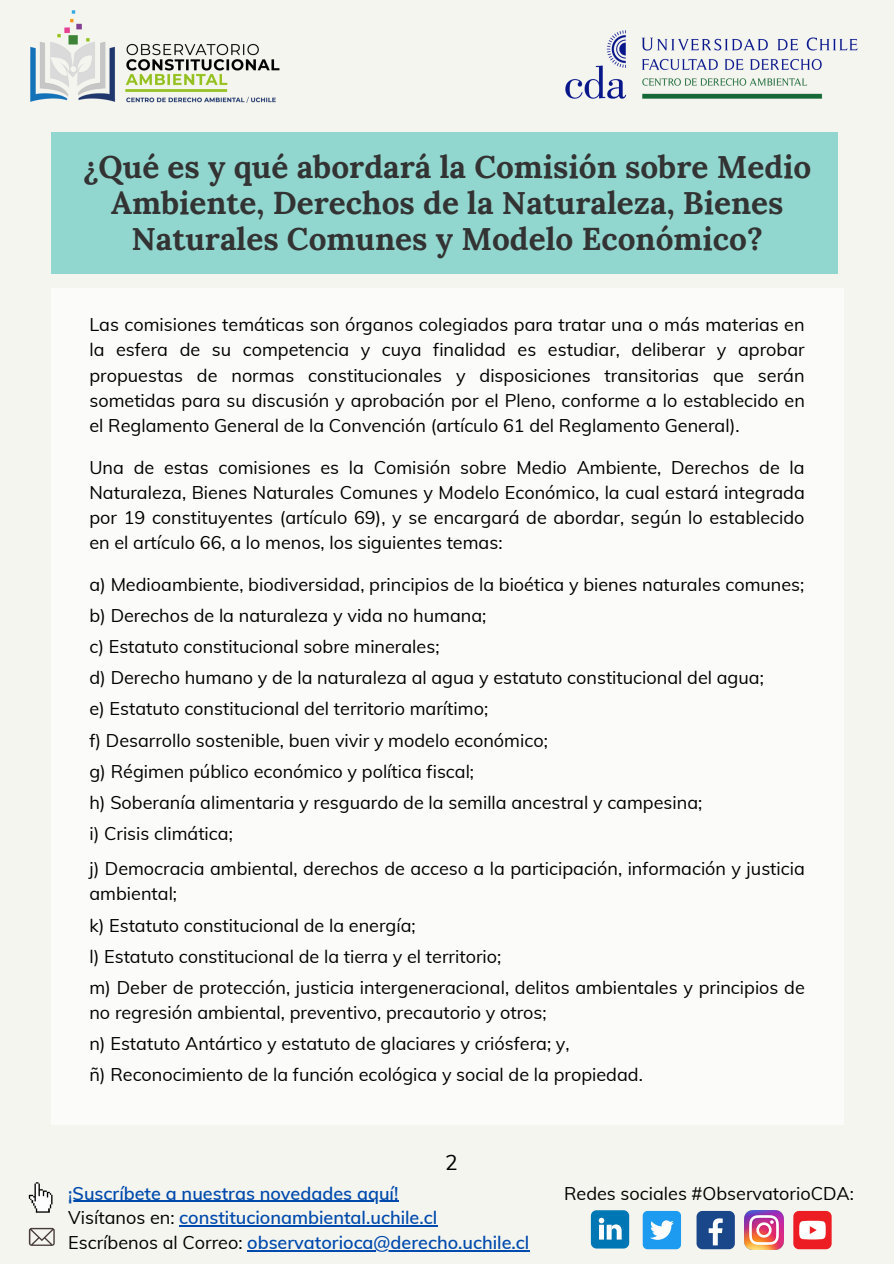
<style>
.page{position:relative;width:894px;height:1264px;background:#fff}
.page>*{position:absolute;margin:0;border:0;box-sizing:border-box;transform-origin:0 0}
.t1{font:700 31.5px/36px "Lora";color:#333;text-align:center}
.t2{font:21px "Muli";color:#000}
.t3{font:18px/25.2px "Muli";color:#000;text-align:justify}
.t4{font:600 18px "Muli";color:#004aad}
.s1{font-weight:400;color:#000}
</style>
<div class="page">
<div style="left:0;top:0;width:893px;height:1263px;background:#f5f5ef"></div>
<img style="left:30px;top:10px;width:250px;height:93px">
<img style="left:565px;top:30px;width:293px;height:69px">
<svg style="left:590px;top:1210px;width:39px;height:38px"></svg>
<img style="left:744px;top:1210px;width:39px;height:39px">
<div style="left:642px;top:1210px;width:38px;height:39px;background:#1d9bf0;border-radius:5px"></div>
<svg style="left:650px;top:1220px;width:23px;height:19px"></svg>
<svg style="left:793px;top:1210px;width:38px;height:39px"></svg>
<div style="left:696px;top:1210px;width:38px;height:39px;background:#1a4789;border-radius:6px"></div>
<svg style="left:708px;top:1218px;width:14px;height:27px"></svg>
<svg style="left:29px;top:1182px;width:23px;height:30px"></svg>
<svg style="left:29px;top:1227px;width:26px;height:18px"></svg>
<div style="left:51px;top:132px;width:786px;height:142px;background:#92d7cf"></div>
<div style="left:51px;top:288px;width:792px;height:836px;background:#fff"></div>
<hr style="left:68px;top:1200px;width:330px;height:1px;background:#004aad">
<hr style="left:179px;top:1225px;width:258px;height:1px;background:#004aad">
<hr style="left:247px;top:1250px;width:282px;height:1px;background:#004aad">
<p class="t1" style="left:83px;top:149px;width:729px">¿Qué es y qué abordará la Comisión sobre Medio<br>Ambiente, Derechos de la Naturaleza, Bienes<br>Naturales Comunes y Modelo Económico?</p>
<p class="t3" style="left:89px;top:312px;width:716px">Las comisiones temáticas son órganos colegiados para tratar una o más materias en la esfera de su competencia y cuya finalidad es estudiar, deliberar y aprobar propuestas de normas constitucionales y disposiciones transitorias que serán sometidas para su discusión y aprobación por el Pleno, conforme a lo establecido en el Reglamento General de la Convención (artículo 61 del Reglamento General).</p>
<p class="t3" style="left:89px;top:454px;width:716px">Una de estas comisiones es la Comisión sobre Medio Ambiente, Derechos de la Naturaleza, Bienes Naturales Comunes y Modelo Económico, la cual estará integrada por 19 constituyentes (artículo 69), y se encargará de abordar, según lo establecido en el artículo 66, a lo menos, los siguientes temas:</p>
<p class="t3" style="left:89px;top:571px;width:716px">a) Medioambiente, biodiversidad, principios de la bioética y bienes naturales comunes;</p>
<p class="t3" style="left:89px;top:602px;width:398px">b) Derechos de la naturaleza y vida no humana;</p>
<p class="t3" style="left:89px;top:633px;width:351px">c) Estatuto constitucional sobre minerales;</p>
<p class="t3" style="left:89px;top:664px;width:675px">d) Derecho humano y de la naturaleza al agua y estatuto constitucional del agua;</p>
<p class="t3" style="left:89px;top:696px;width:400px">e) Estatuto constitucional del territorio marítimo;</p>
<p class="t3" style="left:89px;top:727px;width:460px">f) Desarrollo sostenible, buen vivir y modelo económico;</p>
<p class="t3" style="left:89px;top:758px;width:386px">g) Régimen público económico y política fiscal;</p>
<p class="t3" style="left:89px;top:789px;width:614px">h) Soberanía alimentaria y resguardo de la semilla ancestral y campesina;</p>
<p class="t3" style="left:89px;top:820px;width:145px">i) Crisis climática;</p>
<p class="t3" style="left:89px;top:855px;width:716px">j) Democracia ambiental, derechos de acceso a la participación, información y justicia ambiental;</p>
<p class="t3" style="left:89px;top:912px;width:328px">k) Estatuto constitucional de la energía;</p>
<p class="t3" style="left:89px;top:943px;width:413px">l) Estatuto constitucional de la tierra y el territorio;</p>
<p class="t3" style="left:89px;top:974px;width:716px">m) Deber de protección, justicia intergeneracional, delitos ambientales y principios de no regresión ambiental, preventivo, precautorio y otros;</p>
<p class="t3" style="left:89px;top:1030px;width:481px">n) Estatuto Antártico y estatuto de glaciares y criósfera; y,</p>
<p class="t3" style="left:89px;top:1062px;width:554px">ñ) Reconocimiento de la función ecológica y social de la propiedad.</p>
<p class="t2" style="left:445px;top:1149px;width:14px">2</p>
<p class="t4" style="left:68px;top:1181px;width:331px">¡Suscríbete a nuestras novedades aquí!</p>
<p class="t4" style="left:68px;top:1206px;width:370px"><span class="s1">Visítanos en:</span> constitucionambiental.uchile.cl</p>
<p class="t4" style="left:68px;top:1230px;width:462px"><span class="s1">Escríbenos al Correo:</span> observatorioca@derecho.uchile.cl</p>
<p class="t3" style="left:564px;top:1180px;width:291px">Redes sociales #ObservatorioCDA:</p>
</div>
